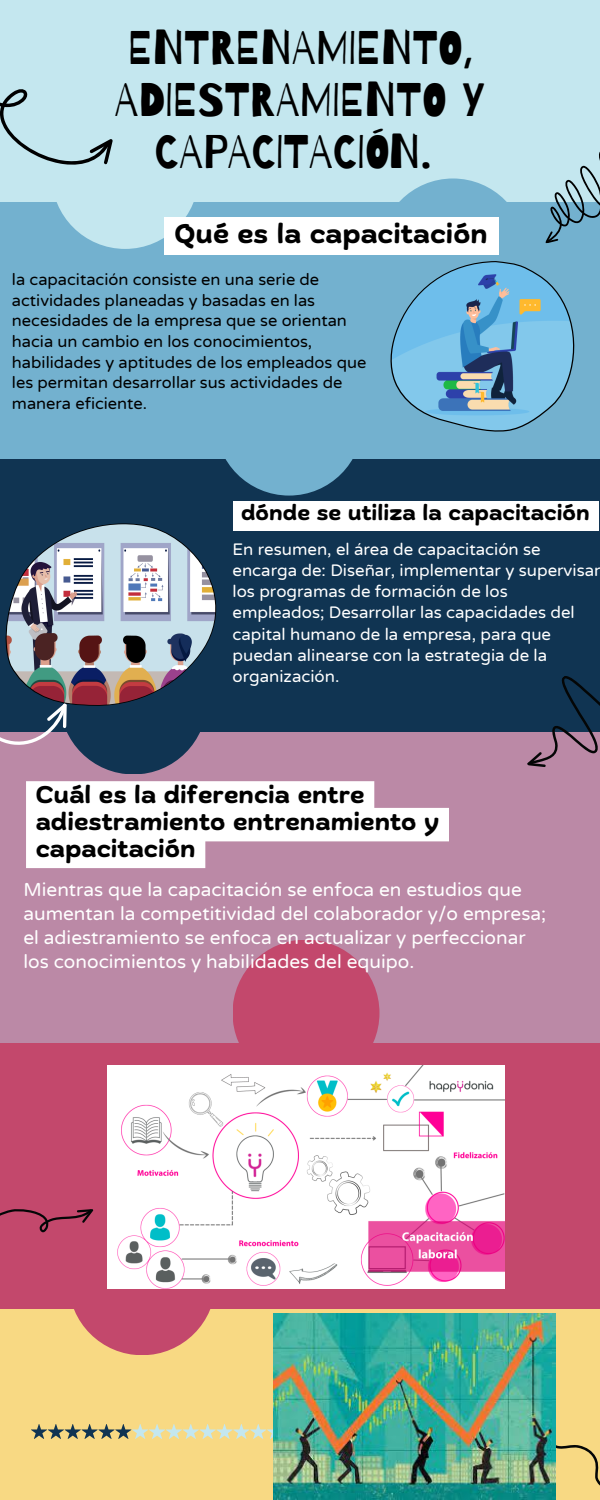
<style>
.page{position:relative;width:600px;height:1500px;background:#f8d983}
.page>*{position:absolute;margin:0;border:0;box-sizing:border-box;transform-origin:0 0}
.t1{font:47px/51.8px "Barrio";color:#000;text-align:center}
.t2{font:700 26.9px "Biski";color:#000}
.t3{font:700 24.2px/26.7px "Biski";color:#000}
.t4{font:700 21.3px "Biski";color:#000}
.t5{font:19px/23.8px "Varela Round";color:#fff}
.t6{font:16.8px/21.1px "Varela Round";color:#fff}
.t7{font:16.5px/20.6px "Varela Round";color:#000}
</style>
<div class="page">
<div style="left:0;top:0;width:600px;height:244px;background:#c4e7ef"></div>
<div style="left:379px;top:178px;width:147px;height:147px;background:#73b1cf;border-radius:50%"></div>
<div style="left:0;top:727px;width:600px;height:338px;background:#bb89a6"></div>
<div style="left:0;top:458px;width:600px;height:274px;background:#103452"></div>
<div style="left:60px;top:628px;width:147px;height:146px;background:#103452;border-radius:50%"></div>
<div style="left:0;top:202px;width:600px;height:257px;background:#73b1cf"></div>
<div style="left:52px;top:102px;width:147px;height:147px;background:#c4e7ef;border-radius:50%"></div>
<div style="left:216px;top:349px;width:147px;height:147px;background:#73b1cf;border-radius:50%"></div>
<div style="left:69px;top:1208px;width:147px;height:147px;background:#c3486c;border-radius:50%"></div>
<div style="left:0;top:1043px;width:600px;height:266px;background:#c3486c"></div>
<div style="left:233px;top:940px;width:146px;height:147px;background:#c3486c;border-radius:50%"></div>
<svg style="left:0;top:89px;width:113px;height:76px"></svg>
<svg style="left:390px;top:261px;width:184px;height:171px"></svg>
<img style="left:392px;top:262px;width:181px;height:168px">
<img style="left:7px;top:524px;width:208px;height:181px">
<svg style="left:545px;top:152px;width:55px;height:92px"></svg>
<svg style="left:0;top:658px;width:77px;height:90px"></svg>
<svg style="left:527px;top:676px;width:73px;height:91px"></svg>
<svg style="left:0;top:1209px;width:93px;height:23px"></svg>
<svg style="left:556px;top:1445px;width:44px;height:41px"></svg>
<svg style="left:31px;top:1424px;width:243px;height:15px"></svg>
<img style="left:108px;top:1065px;width:397px;height:224px">
<img style="left:274px;top:1313px;width:282px;height:187px">
<div style="left:164px;top:217px;width:334px;height:38px;background:#fff"></div>
<div style="left:233px;top:501px;width:365px;height:29px;background:#fff"></div>
<svg style="left:26px;top:781px;width:423px;height:87px;fill:#fff"></svg>
<h1 class="t1" style="left:115px;top:23px;width:372px">ENTRENAMIENTO,<br>ADIESTRAMIENTO Y<br>CAPACITACIÓN.</h1>
<p class="t2" style="left:175px;top:222px;width:315px">Qué es la capacitación</p>
<p class="t7" style="left:12px;top:270px;width:356px">la capacitación consiste en una serie de actividades planeadas y basadas en las necesidades de la empresa que se orientan hacia un cambio en los conocimientos, habilidades y aptitudes de los empleados que les permitan desarrollar sus actividades de manera eficiente.</p>
<h3 class="t4" style="left:241px;top:504px;width:350px">dónde se utiliza la capacitación</h3>
<p class="t6" style="left:233px;top:539px;width:370px">En resumen, el área de capacitación se encarga de: Diseñar, implementar y supervisar los programas de formación de los empleados; Desarrollar las capacidades del capital humano de la empresa, para que puedan alinearse con la estrategia de la organización.</p>
<p class="t3" style="left:36px;top:784px;width:405px">Cuál es la diferencia entre adiestramiento entrenamiento y capacitación</p>
<p class="t5" style="left:23px;top:878px;width:524px">Mientras que la capacitación se enfoca en estudios que aumentan la competitividad del colaborador y/o empresa; el adiestramiento se enfoca en actualizar y perfeccionar los conocimientos y habilidades del equipo.</p>
</div>
